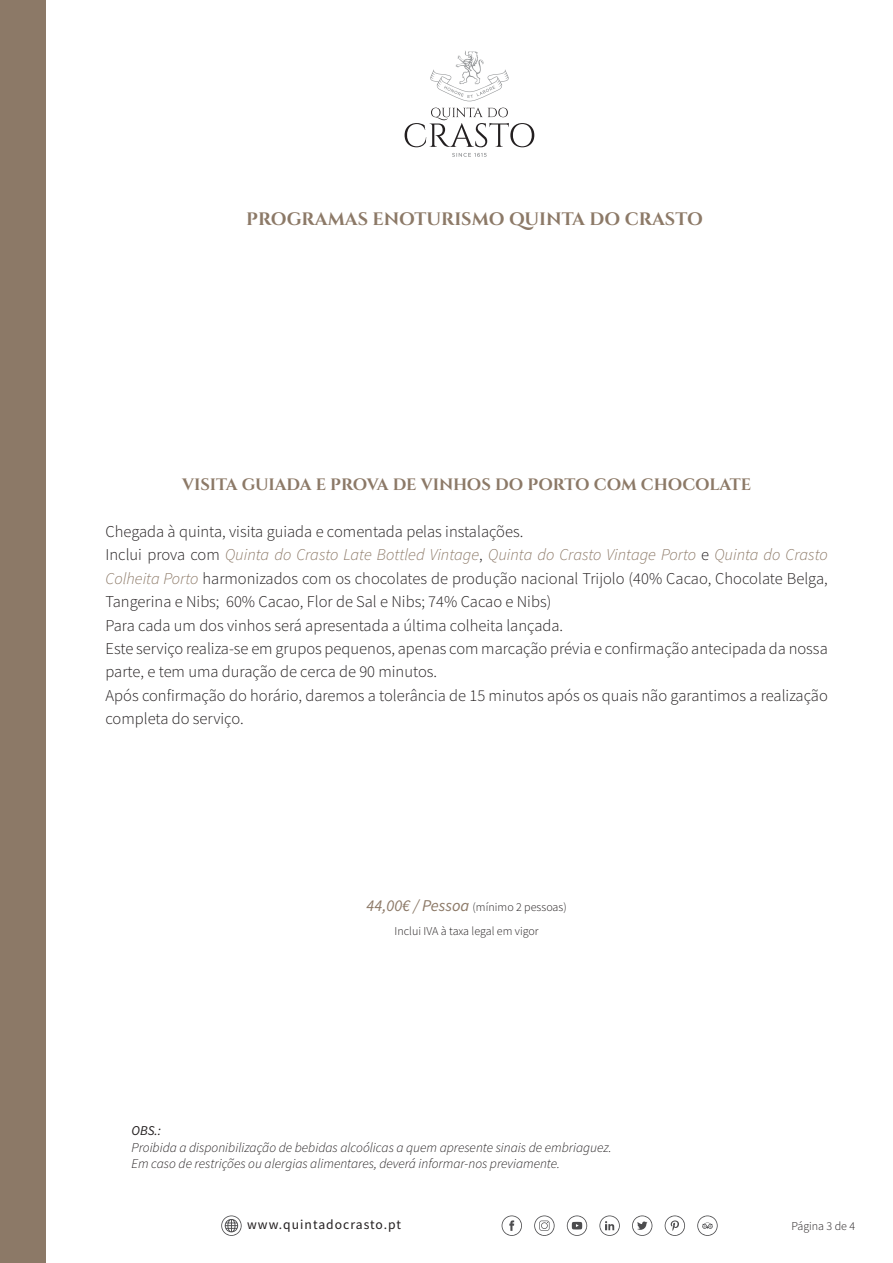
<style>
.page{position:relative;width:893px;height:1263px;background:#fff}
.page>*{position:absolute;margin:0;border:0;box-sizing:border-box;transform-origin:0 0}
.t1{font:700 18px "Cinzel";letter-spacing:-.005em;color:#8c7967}
.t2{font:300 16.5px/23.4px "Source Sans Pro";color:#231f20}
.t3{font:700 16.5px "Cinzel";letter-spacing:-.005em;color:#8c7967}
.t4{font:13.65px "Source Sans Pro";letter-spacing:.075em;color:#231f20}
.t5{font:italic 300 13.5px/16.2px "Source Sans Pro";color:#231f20}
.t6{font:italic 13.5px "Source Sans Pro";color:#231f20}
.t7{font:300 12px/23.4px "Source Sans Pro";color:#231f20;text-align:center}
.s1{font-style:italic;color:#8c7967}
.s2{font-weight:400;font-style:italic;font-size:16.5px;color:#8c7967}
</style>
<div class="page">
<svg style="left:452px;top:153px;width:35px;height:4px"></svg>
<svg style="left:405px;top:108px;width:129px;height:39px"></svg>
<svg style="left:430px;top:50px;width:79px;height:51px"></svg>
<svg style="left:502px;top:1215px;width:20px;height:21px"></svg>
<svg style="left:567px;top:1215px;width:20px;height:21px"></svg>
<svg style="left:665px;top:1215px;width:20px;height:21px"></svg>
<svg style="left:599px;top:1215px;width:21px;height:21px"></svg>
<svg style="left:632px;top:1215px;width:20px;height:21px"></svg>
<svg style="left:697px;top:1215px;width:21px;height:21px"></svg>
<svg style="left:534px;top:1215px;width:21px;height:21px"></svg>
<svg style="left:221px;top:1215px;width:21px;height:21px"></svg>
<div style="left:0;top:0;width:46px;height:1263px;background:#8c7967"></div>
<p class="t1" style="left:246px;top:208px;width:458px">PROGRAMAS ENOTURISMO QUINTA DO CRASTO</p>
<p class="t3" style="left:182px;top:475px;width:571px">VISITA GUIADA E PROVA DE VINHOS DO PORTO COM CHOCOLATE</p>
<p class="t2" style="left:106px;top:520px;width:724px">Chegada à quinta, visita guiada e comentada pelas instalações.<br>Inclui prova com <span class="s1">Quinta do Crasto Late Bottled Vintage</span>, <span class="s1">Quinta do Crasto Vintage Porto</span> e <span class="s1">Quinta do Crasto Colheita Porto</span> harmonizados com os chocolates de produção nacional Trijolo (40% Cacao, Chocolate Belga, Tangerina e Nibs; 60% Cacao, Flor de Sal e Nibs; 74% Cacao e Nibs)<br>Para cada um dos vinhos será apresentada a última colheita lançada.<br>Este serviço realiza-se em grupos pequenos, apenas com marcação prévia e confirmação antecipada da nossa parte, e tem uma duração de cerca de 90 minutos.<br>Após confirmação do horário, daremos a tolerância de 15 minutos após os quais não garantimos a realização completa do serviço.</p>
<p class="t7" style="left:367px;top:895px;width:202px"><span class="s2">44,00€ / Pessoa</span> (mínimo 2 pessoas)<br>Inclui IVA à taxa legal em vigor</p>
<p class="t6" style="left:132px;top:1122px;width:31px">OBS.:</p>
<p class="t5" style="left:132px;top:1139px;width:482px">Proibida a disponibilização de bebidas alcoólicas a quem apresente sinais de embriaguez.<br>Em caso de restrições ou alergias alimentares, deverá informar-nos previamente.</p>
<p class="t4" style="left:247px;top:1216px;width:156px">www.quintadocrasto.pt</p>
<p class="t7" style="left:791px;top:1214px;width:65px">Página 3 de 4</p>
</div>
